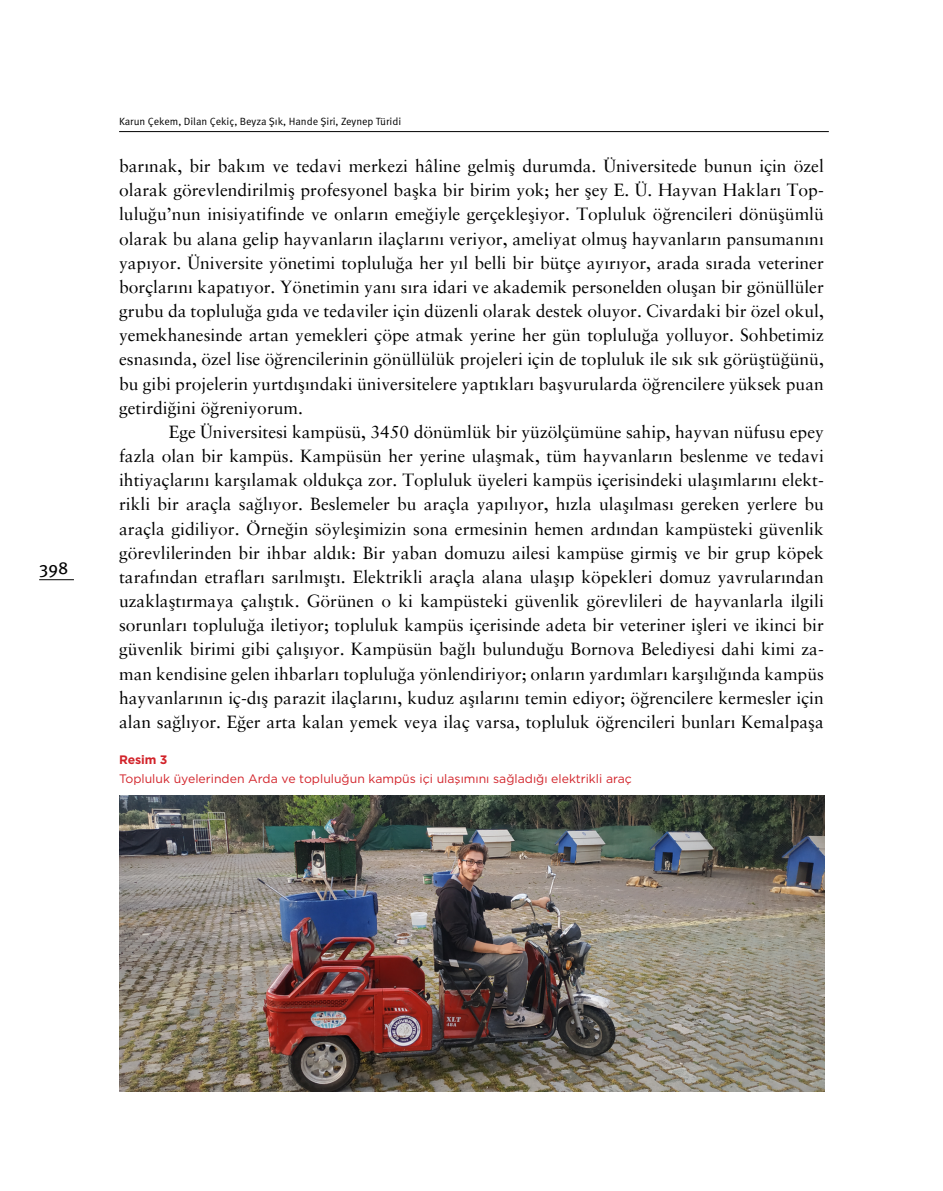
<style>
.page{position:relative;width:943px;height:1191px;background:#fff}
.page>*{position:absolute;margin:0;border:0;box-sizing:border-box;transform-origin:0 0}
.t1{font:17.5px/24.2px "Sabon TR";color:#000;text-align:justify}
.t2{font:17.5px "Meta Pro";color:#000}
.t3{font:12.25px "Gotham";color:#d2232a}
.t4{font:700 12.25px "Gotham";letter-spacing:-.01em;color:#d2232a}
.t5{font:10.5px "Meta Pro";color:#000}
</style>
<div class="page">
<hr style="left:119px;top:131px;width:709px;height:1px;background:#000">
<hr style="left:39px;top:579px;width:35px;height:1px;background:#000">
<img style="left:119px;top:795px;width:705px;height:296px">
<p class="t2" style="left:39px;top:557px;width:31px">398</p>
<p class="t5" style="left:119px;top:115px;width:283px">Karun Çekem, Dilan Çekiç, Beyza Şık, Hande Şiri, Zeynep Türidi</p>
<p class="t1" style="left:119px;top:154px;width:706px">barınak, bir bakım ve tedavi merkezi hâline gelmiş durumda. Üniversitede bunun için özel olarak görevlendirilmiş profesyonel başka bir birim yok; her şey E. Ü. Hayvan Hakları Top&shy;luluğu’nun inisiyatifinde ve onların emeğiyle gerçekleşiyor. Topluluk öğrencileri dönüşümlü olarak bu alana gelip hayvanların ilaçlarını veriyor, ameliyat olmuş hayvanların pansumanını yapıyor. Üniversite yönetimi topluluğa her yıl belli bir bütçe ayırıyor, arada sırada veteriner borçlarını kapatıyor. Yönetimin yanı sıra idari ve akademik personelden oluşan bir gönüllüler grubu da topluluğa gıda ve tedaviler için düzenli olarak destek oluyor. Civardaki bir özel okul, yemekhanesinde artan yemekleri çöpe atmak yerine her gün topluluğa yolluyor. Sohbetimiz esnasında, özel lise öğrencilerinin gönüllülük projeleri için de topluluk ile sık sık görüştüğünü, bu gibi projelerin yurtdışındaki üniversitelere yaptıkları başvurularda öğrencilere yüksek puan getirdiğini öğreniyorum.</p>
<p class="t1" style="left:119px;top:419px;width:706px;text-indent:50px">Ege Üniversitesi kampüsü, 3450 dönümlük bir yüzölçümüne sahip, hayvan nüfusu epey fazla olan bir kampüs. Kampüsün her yerine ulaşmak, tüm hayvanların beslenme ve tedavi ihtiyaçlarını karşılamak oldukça zor. Topluluk üyeleri kampüs içerisindeki ulaşımlarını elekt&shy;rikli bir araçla sağlıyor. Beslemeler bu araçla yapılıyor, hızla ulaşılması gereken yerlere bu araçla gidiliyor. Örneğin söyleşimizin sona ermesinin hemen ardından kampüsteki güvenlik görevlilerinden bir ihbar aldık: Bir yaban domuzu ailesi kampüse girmiş ve bir grup köpek tarafından etrafları sarılmıştı. Elektrikli araçla alana ulaşıp köpekleri domuz yavrularından uzaklaştırmaya çalıştık. Görünen o ki kampüsteki güvenlik görevlileri de hayvanlarla ilgili sorunları topluluğa iletiyor; topluluk kampüs içerisinde adeta bir veteriner işleri ve ikinci bir güvenlik birimi gibi çalışıyor. Kampüsün bağlı bulunduğu Bornova Belediyesi dahi kimi za&shy;man kendisine gelen ihbarları topluluğa yönlendiriyor; onların yardımları karşılığında kampüs hayvanlarının iç-dış parazit ilaçlarını, kuduz aşılarını temin ediyor; öğrencilere kermesler için alan sağlıyor. Eğer arta kalan yemek veya ilaç varsa, topluluk öğrencileri bunları Kemalpaşa</p>
<p class="t4" style="left:119px;top:751px;width:50px">Resim 3</p>
<p class="t3" style="left:119px;top:771px;width:514px">Topluluk üyelerinden Arda ve topluluğun kampüs içi ulaşımını sağladığı elektrikli araç</p>
</div>
